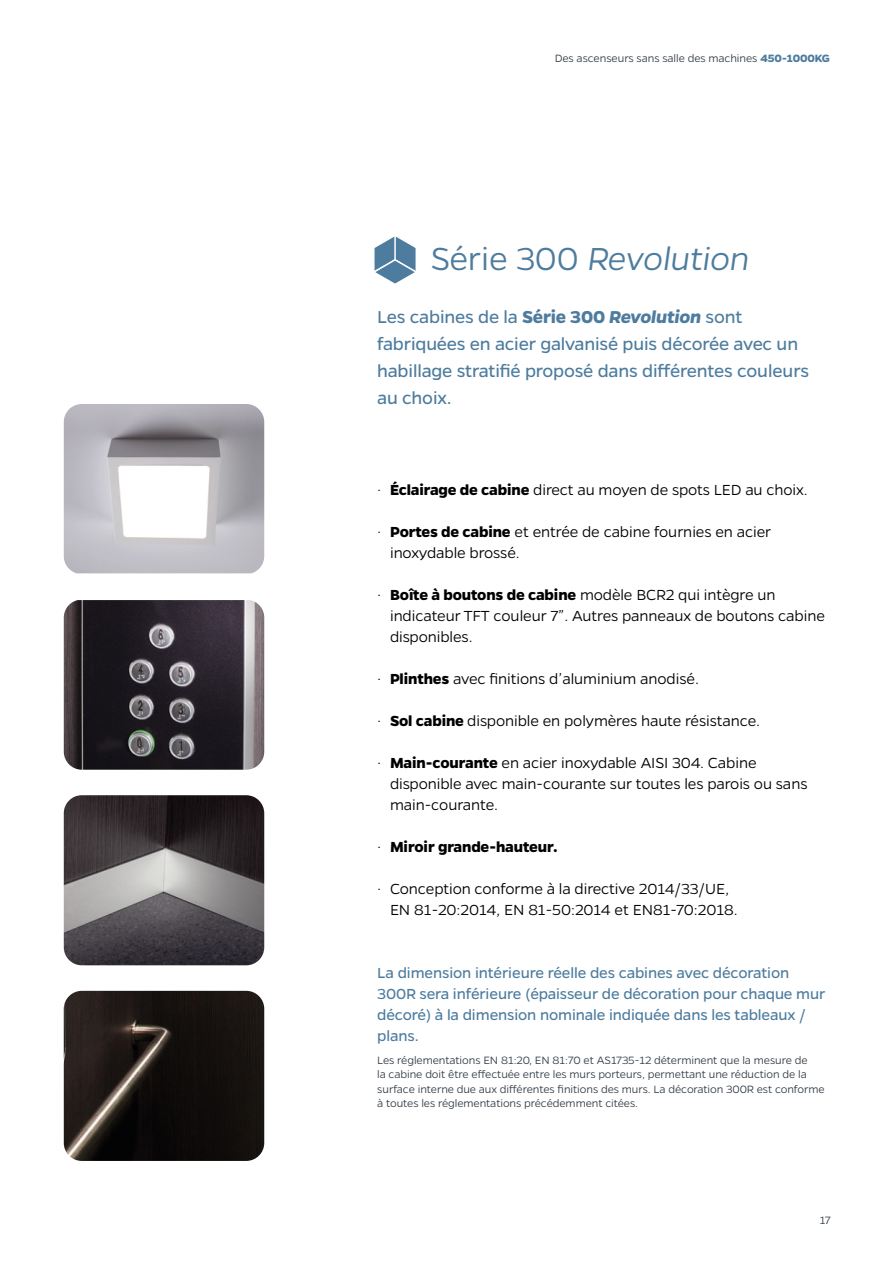
<style>
.page{position:relative;width:893px;height:1263px;background:#fff}
.page>*{position:absolute;margin:0;border:0;box-sizing:border-box;transform-origin:0 0}
.t1{font:italic 300 36px "Gentona";letter-spacing:-.01em;color:#4d7c9e}
.t2{font:19.5px/27px "Gentona";letter-spacing:-.01em;color:#4d7c9e}
.t3{font:300 16.5px/21px "Gentona";letter-spacing:-.01em;color:#000}
.t4{font:16.5px/21px "Gentona";letter-spacing:-.01em;color:#4d7c9e}
.t5{font:700 16.5px "Gentona";letter-spacing:-.01em;color:#000}
.t6{font:300 12px/14.4px "Gentona";letter-spacing:-.01em;color:#333e47}
.s1{font-weight:700;color:#4d7c9e}
.s2{font-style:normal}
.s3{font-weight:700}
.s4{font-weight:700;font-style:italic}
.s5{font-weight:300}
</style>
<div class="page">
<svg style="left:374px;top:236px;width:42px;height:48px"></svg>
<img style="left:64px;top:404px;width:200px;height:169px">
<img style="left:64px;top:600px;width:200px;height:170px">
<img style="left:64px;top:795px;width:200px;height:170px">
<img style="left:64px;top:991px;width:200px;height:170px">
<p class="t6" style="left:555px;top:51px;width:277px">Des ascenseurs sans salle des machines <span class="s1">450-1000KG</span></p>
<h1 class="t1" style="left:431px;top:238px;width:320px"><span class="s2">Série 300</span> Revolution</h1>
<p class="t2" style="left:377px;top:303px;width:433px">Les cabines de la <span class="s3">Série 300</span> <span class="s4">Revolution</span> sont fabriquées en acier galvanisé puis décorée avec un habillage stratifié proposé dans différentes couleurs au choix.</p>
<p class="t3" style="left:377px;top:479px;width:432px">· <span class="s3">Éclairage de cabine</span> direct au moyen de spots LED au choix.</p>
<p class="t3" style="left:390px;top:521px;width:383px;text-indent:-13px">· <span class="s3">Portes de cabine</span> et entrée de cabine fournies en acier inoxydable brossé.</p>
<p class="t3" style="left:390px;top:584px;width:436px;text-indent:-13px">· <span class="s3">Boîte à boutons de cabine</span> modèle BCR2 qui intègre un indicateur TFT couleur 7”. Autres panneaux de boutons cabine disponibles.</p>
<p class="t3" style="left:377px;top:668px;width:323px">· <span class="s3">Plinthes</span> avec finitions d’aluminium anodisé.</p>
<p class="t3" style="left:377px;top:710px;width:384px">· <span class="s3">Sol cabine</span> disponible en polymères haute résistance.</p>
<p class="t3" style="left:390px;top:752px;width:419px;text-indent:-13px">· <span class="s3">Main-courante</span> en acier inoxydable AISI 304. Cabine disponible avec main-courante sur toutes les parois ou sans main-courante.</p>
<p class="t5" style="left:377px;top:837px;width:182px"><span class="s5">·</span> Miroir grande-hauteur.</p>
<p class="t3" style="left:390px;top:878px;width:349px;text-indent:-13px">· Conception conforme à la directive 2014/33/UE,<br>EN 81-20:2014, EN 81-50:2014 et EN81-70:2018.</p>
<p class="t4" style="left:377px;top:962px;width:450px">La dimension intérieure réelle des cabines avec décoration 300R sera inférieure (épaisseur de décoration pour chaque mur décoré) à la dimension nominale indiquée dans les tableaux / plans.</p>
<p class="t6" style="left:377px;top:1053px;width:449px">Les réglementations EN 81:20, EN 81:70 et AS1735-12 déterminent que la mesure de<br>la cabine doit être effectuée entre les murs porteurs, permettant une réduction de la surface interne due aux différentes finitions des murs. La décoration 300R est conforme à toutes les réglementations précédemment citées.</p>
<p class="t6" style="left:820px;top:1213px;width:12px">17</p>
</div>
